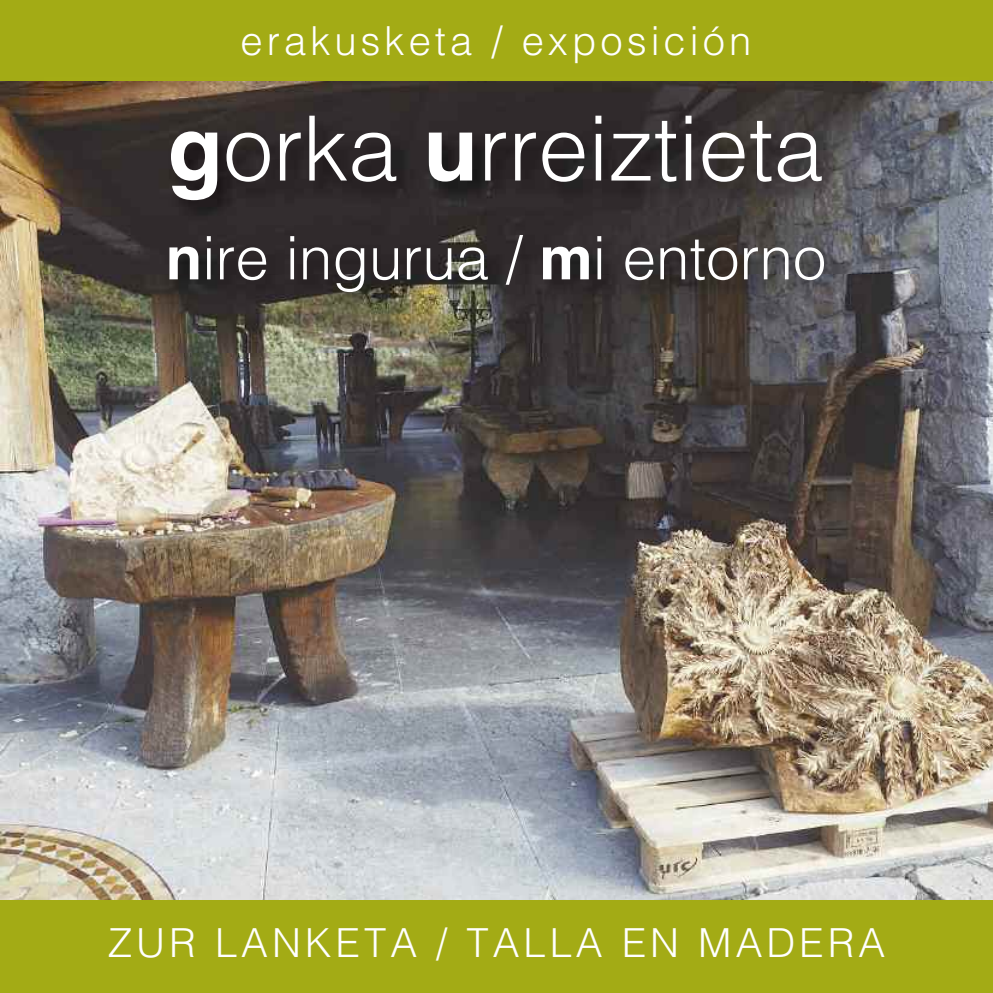
<style>
.page{position:relative;width:993px;height:993px;background:#fff}
.page>*{position:absolute;margin:0;border:0;box-sizing:border-box;transform-origin:0 0}
.t1{font:300 90px "Helvetica";color:#fff}
.t2{font:300 60px "Helvetica";color:#fff}
.t3{font:300 40px "Helvetica";letter-spacing:.1em;color:#fff}
.s1{font-weight:700}
</style>
<div class="page">
<img style="left:0;top:80px;width:992px;height:820px">
<div style="left:0;top:900px;width:992px;height:92px;background:#a3ab15"></div>
<div style="left:0;top:0;width:992px;height:80px;background:#a3ab15"></div>
<img style="left:45px;top:80px;width:922px;height:272px">
<img style="left:169px;top:246px;width:29px;height:27px">
<img style="left:207px;top:236px;width:240px;height:37px">
<img style="left:543px;top:246px;width:45px;height:27px">
<img style="left:597px;top:236px;width:226px;height:37px">
<p class="t3" style="left:240px;top:7px;width:512px">erakusketa / exposición</p>
<h1 class="t1" style="left:168px;top:72px;width:657px"><span class="s1">g</span>orka <span class="s1">u</span>rreiztieta</h1>
<h2 class="t2" style="left:165px;top:207px;width:662px"><span class="s1">n</span>ire ingurua / <span class="s1">m</span>i entorno</h2>
<p class="t3" style="left:108px;top:907px;width:778px">ZUR LANKETA / TALLA EN MADERA</p>
</div>
